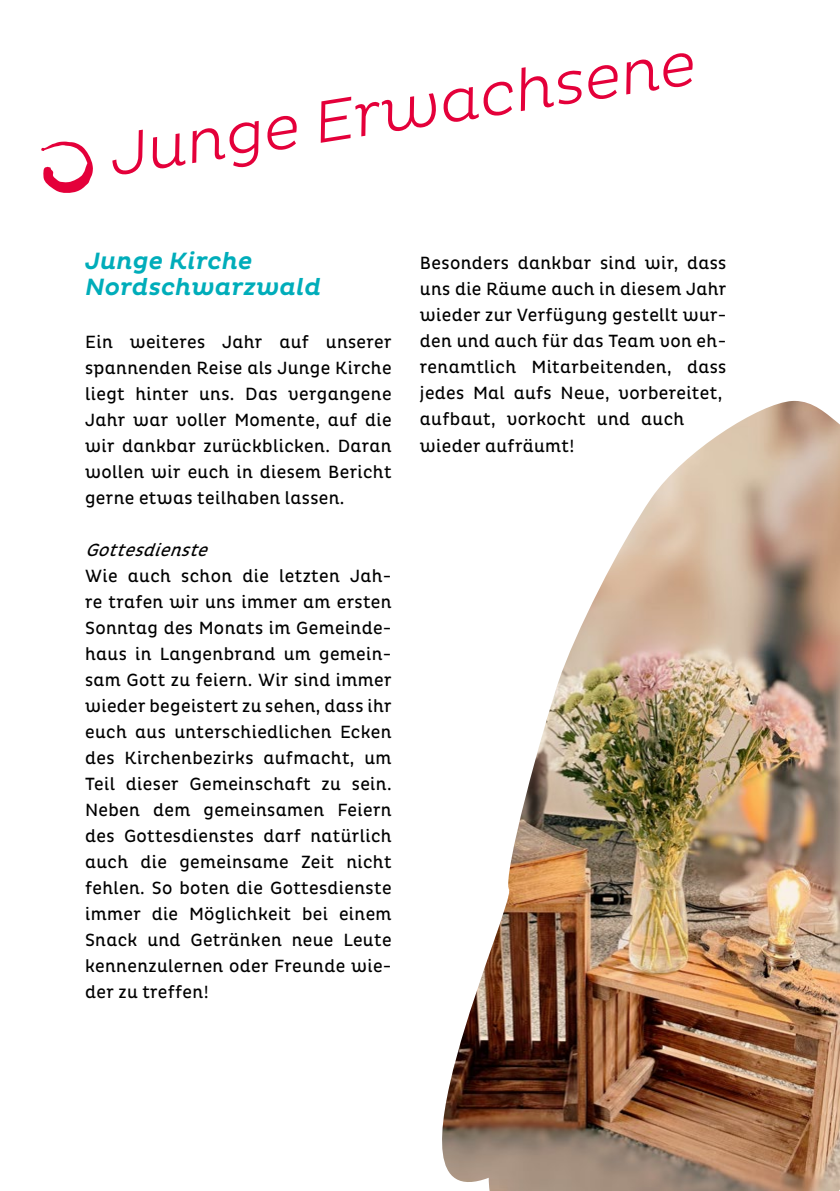
<style>
.page{position:relative;width:840px;height:1191px;background:#fff}
.page>*{position:absolute;margin:0;border:0;box-sizing:border-box;transform-origin:0 0}
.t1{font:italic 300 60px "Pluto";color:#e4003a}
.t2{font:italic 500 24px/26px "Pluto";color:#00adba}
.t3{font:18px/26px "Pluto Cond";letter-spacing:.02em;color:#000;text-align:justify}
.t4{font:italic 18px "Pluto Cond";color:#000}
</style>
<div class="page">
<svg style="left:41px;top:142px;width:52px;height:51px"></svg>
<img style="left:442px;top:401px;width:397px;height:790px">
<h1 class="t1" style="left:105px;top:122px;width:594px;rotate:-9deg">Junge Erwachsene</h1>
<h2 class="t2" style="left:85px;top:249px;width:238px">Junge Kirche<br>Nordschwarzwald</h2>
<p class="t3" style="left:85px;top:329px;width:308px">Ein weiteres Jahr auf unserer spannenden Reise als Junge Kirche liegt hinter uns. Das vergangene Jahr war voller Momente, auf die wir dankbar zurückblicken. Daran wollen wir euch in diesem Bericht gerne etwas teilhaben lassen.</p>
<p class="t4" style="left:85px;top:539px;width:130px">Gottesdienste</p>
<p class="t3" style="left:85px;top:563px;width:308px">Wie auch schon die letzten Jah&shy;re trafen wir uns immer am ersten Sonntag des Monats im Gemeinde&shy;haus in Langenbrand um gemein&shy;sam Gott zu feiern. Wir sind immer wieder begeistert zu sehen, dass ihr euch aus unterschiedlichen Ecken des Kirchenbezirks aufmacht, um Teil dieser Gemeinschaft zu sein.<br>Neben dem gemeinsamen Feiern des Gottesdienstes darf natürlich auch die gemeinsame Zeit nicht fehlen. So boten die Gottesdienste immer die Möglichkeit bei einem Snack und Getränken neue Leute kennenzulernen oder Freunde wie&shy;der zu treffen!</p>
<p class="t3" style="left:420px;top:251px;width:308px;text-align:left">Besonders dankbar sind wir, dass uns die Räume auch in diesem Jahr wieder zur Verfügung gestellt wur&shy;den und auch für das Team von eh&shy;renamtlich Mitarbeitenden, dass jedes Mal aufs Neue, vorbereitet, aufbaut, vorkocht und auch wieder aufräumt!</p>
</div>
